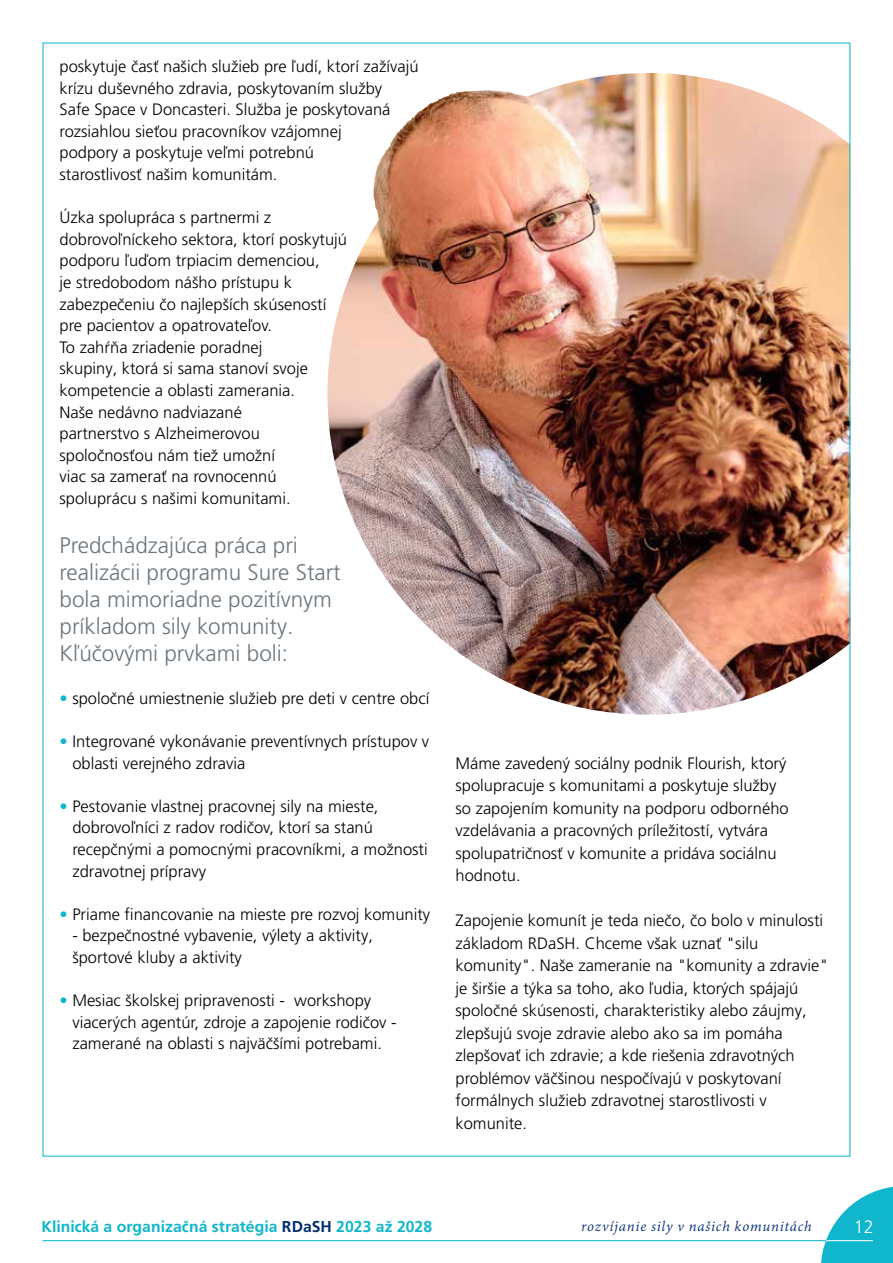
<style>
.page{position:relative;width:893px;height:1263px;background:#fff}
.page>*{position:absolute;margin:0;border:0;box-sizing:border-box;transform-origin:0 0}
.t1{font:300 22.5px/27px "Frutiger LT Pro";color:#6a757c}
.t2{font:300 18px "Frutiger LT Pro";color:#fff}
.t3{font:300 16.5px/21.6px "Frutiger LT Pro";color:#000}
.t4{font:700 15.75px "Frutiger LT Pro";color:#0fb6cc}
.t5{font:italic 15.75px "Adobe Devanagari";letter-spacing:.05em;color:#002d74}
.s1{color:#0fb6cc}
.s2{color:#002d74}
</style>
<div class="page">
<img style="left:327px;top:73px;width:521px;height:642px">
<img style="left:373px;top:90px;width:114px;height:147px">
<svg style="left:821px;top:1186px;width:72px;height:77px"></svg>
<hr style="left:43px;top:1240px;width:786px;height:1px;background:#0fb6cc">
<hr style="left:826px;top:1240px;width:47px;height:1px;background:#fff">
<p class="t3" style="left:60px;top:56px;width:361px">poskytuje časť našich služieb pre ľudí, ktorí zažívajú krízu duševného zdravia, poskytovaním služby<br>Safe Space v Doncasteri. Služba je poskytovaná rozsiahlou sieťou pracovníkov vzájomnej<br>podpory a poskytuje veľmi potrebnú<br>starostlivosť našim komunitám.</p>
<p class="t3" style="left:60px;top:207px;width:289px">Úzka spolupráca s partnermi z dobrovoľníckeho sektora, ktorí poskytujú podporu ľuďom trpiacim demenciou,<br>je stredobodom nášho prístupu k zabezpečeniu čo najlepších skúseností pre pacientov a opatrovateľov.<br>To zahŕňa zriadenie poradnej<br>skupiny, ktorá si sama stanoví svoje kompetencie a oblasti zamerania.<br>Naše nedávno nadviazané<br>partnerstvo s Alzheimerovou spoločnosťou nám tiež umožní<br>viac sa zamerať na rovnocennú spoluprácu s našimi komunitami.</p>
<h1 class="t1" style="left:60px;top:531px;width:283px">Predchádzajúca práca pri realizácii programu Sure Start bola mimoriadne pozitívnym príkladom sily komunity.<br>Kľúčovými prvkami boli:</h1>
<p class="t3" style="left:60px;top:687px;width:371px"><span class="s1">•</span> spoločné umiestnenie služieb pre deti v centre obcí</p>
<p class="t3" style="left:72px;top:730px;width:358px;text-indent:-13px"><span class="s1">•</span> Integrované vykonávanie preventívnych prístupov v oblasti verejného zdravia</p>
<p class="t3" style="left:72px;top:795px;width:357px;text-indent:-13px"><span class="s1">•</span> Pestovanie vlastnej pracovnej sily na mieste, dobrovoľníci z radov rodičov, ktorí sa stanú recepčnými a pomocnými pracovníkmi, a možnosti zdravotnej prípravy</p>
<p class="t3" style="left:60px;top:903px;width:372px"><span class="s1">•</span> Priame financovanie na mieste pre rozvoj komunity</p>
<p class="t3" style="left:72px;top:925px;width:302px">- bezpečnostné vybavenie, výlety a aktivity, športové kluby a aktivity</p>
<p class="t3" style="left:72px;top:990px;width:326px;text-indent:-13px"><span class="s1">•</span> Mesiac školskej pripravenosti - workshopy viacerých agentúr, zdroje a zapojenie rodičov - zamerané na oblasti s najväčšími potrebami.</p>
<p class="t3" style="left:455px;top:752px;width:335px;line-height:22.5px">Máme zavedený sociálny podnik Flourish, ktorý spolupracuje s komunitami a poskytuje služby so zapojením komunity na podporu odborného vzdelávania a pracovných príležitostí, vytvára spolupatričnosť v komunite a pridáva sociálnu hodnotu.</p>
<p class="t3" style="left:455px;top:909px;width:375px;line-height:22.5px">Zapojenie komunít je teda niečo, čo bolo v minulosti základom RDaSH. Chceme však uznať "silu komunity". Naše zameranie na "komunity a zdravie" je širšie a týka sa toho, ako ľudia, ktorých spájajú spoločné skúsenosti, charakteristiky alebo záujmy, zlepšujú svoje zdravie alebo ako sa im pomáha zlepšovať ich zdravie; a kde riešenia zdravotných problémov väčšinou nespočívajú v poskytovaní formálnych služieb zdravotnej starostlivosti v komunite.</p>
<p class="t4" style="left:41px;top:1217px;width:392px">Klinická a organizačná stratégia <span class="s2">RDaSH</span> 2023 až 2028</p>
<p class="t5" style="left:581px;top:1217px;width:232px">rozvíjanie sily v našich komunitách</p>
<p class="t2" style="left:854px;top:1216px;width:22px">12</p>
</div>
